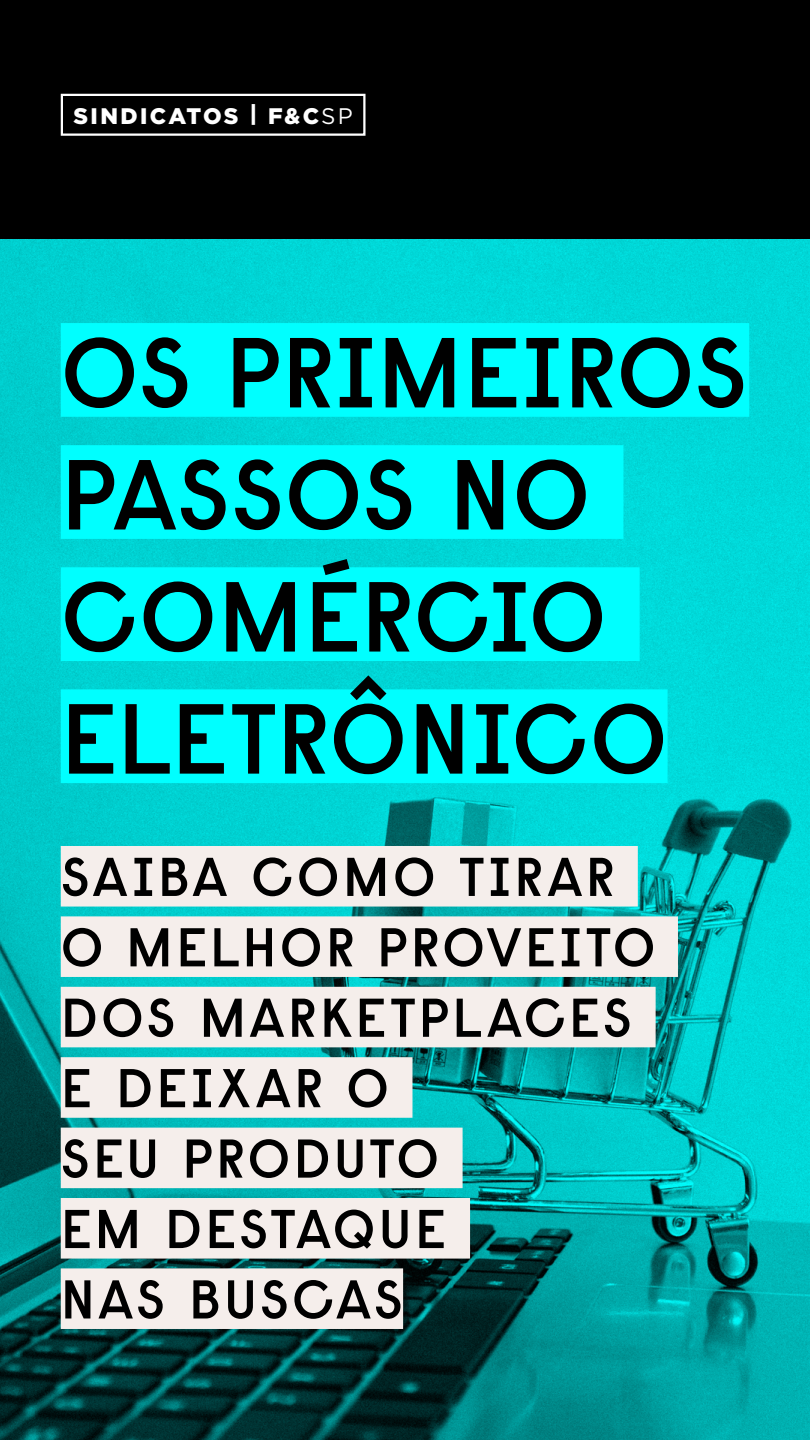
<style>
.page{position:relative;width:810px;height:1440px;background:#fff}
.page>*{position:absolute;margin:0;border:0;box-sizing:border-box;transform-origin:0 0}
.t1{font:600 99.23px/122.1px "Raisonne";letter-spacing:.005em;color:#000}
.t2{font:600 54.53px/70.4px "Raisonne";letter-spacing:.055em;color:#000}
.t3{font:900 22.5px "Gotham";letter-spacing:.105em;color:#fff}
.s1{font-weight:400}
</style>
<div class="page">
<img style="left:0;top:239px;width:810px;height:1201px">
<div style="left:61px;top:323px;width:688px;height:94px;background:#0ff"></div>
<div style="left:61px;top:445px;width:562px;height:94px;background:#0ff"></div>
<div style="left:61px;top:567px;width:579px;height:94px;background:#0ff"></div>
<div style="left:61px;top:689px;width:607px;height:94px;background:#0ff"></div>
<div style="left:0;top:0;width:810px;height:239px;background:#000"></div>
<div style="left:61px;top:846px;width:577px;height:61px;background:#f5eeeb"></div>
<div style="left:61px;top:916px;width:617px;height:61px;background:#f5eeeb"></div>
<div style="left:61px;top:987px;width:595px;height:60px;background:#f5eeeb"></div>
<div style="left:61px;top:1057px;width:352px;height:61px;background:#f5eeeb"></div>
<div style="left:61px;top:1128px;width:402px;height:60px;background:#f5eeeb"></div>
<div style="left:61px;top:1198px;width:409px;height:61px;background:#f5eeeb"></div>
<div style="left:61px;top:1268px;width:342px;height:61px;background:#f5eeeb"></div>
<div style="left:61px;top:94px;width:305px;height:42px;border:2px solid #fff"></div>
<p class="t3" style="left:74px;top:100px;width:281px">SINDICATOS | F&amp;C<span class="s1">SP</span></p>
<h1 class="t1" style="left:61px;top:310px;width:689px">OS PRIMEIROS<br>PASSOS NO<br>COMÉRCIO<br>ELETRÔNICO</h1>
<p class="t2" style="left:61px;top:841px;width:596px">SAIBA COMO TIRAR<br>O MELHOR PROVEITO<br>DOS MARKETPLACES<br>E DEIXAR O<br>SEU PRODUTO<br>EM DESTAQUE<br>NAS BUSCAS</p>
</div>
